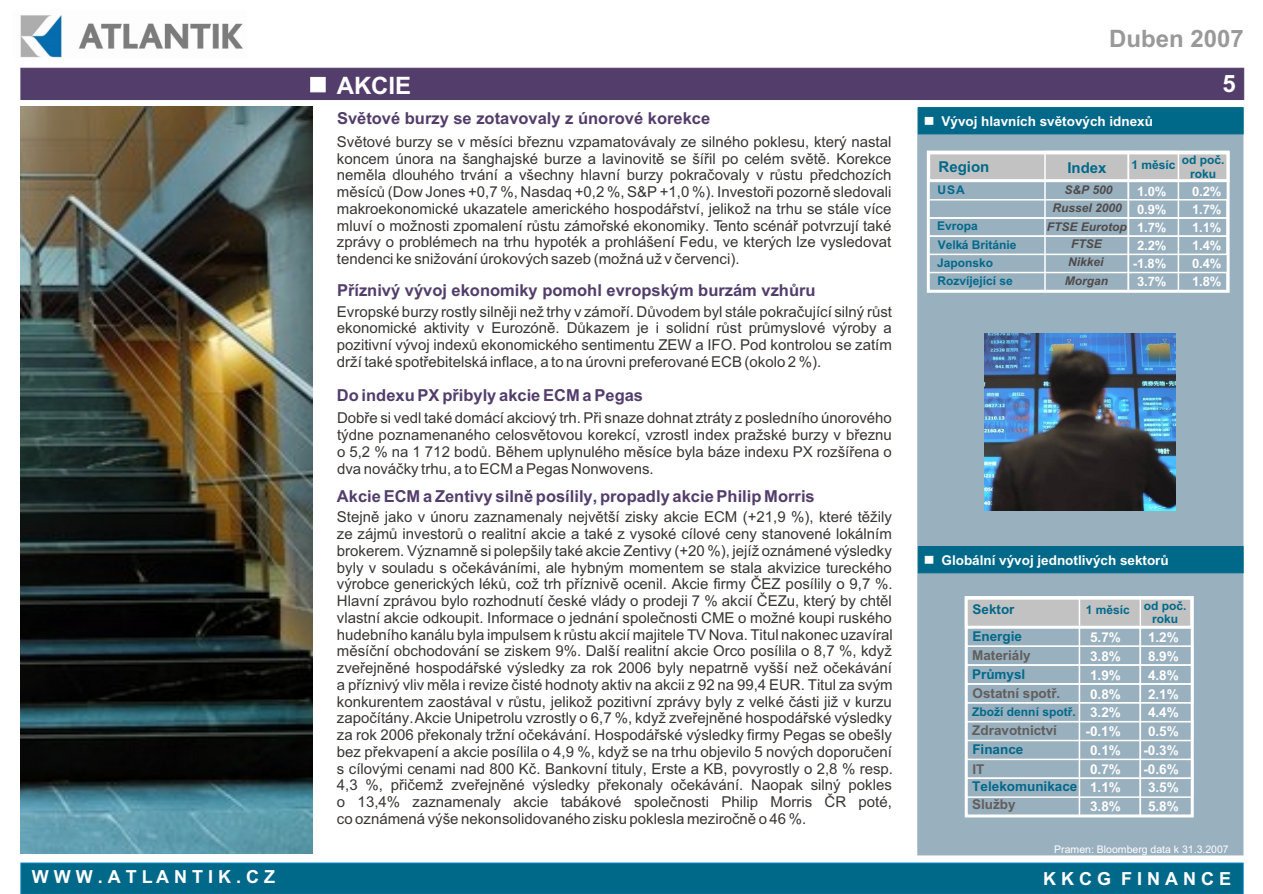
<style>
.page{position:relative;width:1263px;height:894px;background:#fff}
.page>*{position:absolute;margin:0;border:0;box-sizing:border-box;transform-origin:0 0}
.t1{font:700 24px "Arial";color:#999}
.t2{font:700 24px "Arial";color:#fff}
.t3{font:700 18px "Arial";color:#fff}
.t4{font:700 16.5px "Arial";color:#523d6b}
.t5{font:15px/16.8px "Arial";color:#383633;text-align:justify}
.t6{font:700 15px "Arial";color:#00698a}
.t7{font:700 13.5px "Arial";color:#fff}
.t8{font:700 13.5px "Arial";color:#615e5c}
.t9{font:700 13.5px "Arial";color:#00698a}
.t10{font:700 13.05px "Arial";color:#fff}
.t11{font:700 12px/18.5px "Arial";color:#00698a;text-align:center}
.t12{font:italic 700 12px/17.7px "Arial";color:#4f4a4a;text-align:center}
.t13{font:10.5px "Arial";color:#fff}
</style>
<div class="page">
<div style="left:21px;top:863px;width:1222px;height:31px;background:#00698a;border:1px solid #007dc2"></div>
<div style="left:21px;top:68px;width:1223px;height:32px;background:#523d6b;border:1px solid #523d6b"></div>
<img style="left:21px;top:107px;width:291px;height:746px">
<div style="left:918px;top:108px;width:325px;height:747px;background:#99b0bf"></div>
<div style="left:918px;top:107px;width:325px;height:27px;background:#00698a;border:1px solid #00698a"></div>
<div style="left:925px;top:117px;width:8px;height:7px;background:#fff;border:1px solid #fff"></div>
<div style="left:918px;top:546px;width:325px;height:27px;background:#00698a"></div>
<div style="left:925px;top:556px;width:8px;height:7px;background:#fff;border:1px solid #fff"></div>
<div style="left:927px;top:151px;width:303px;height:142px;border:3px solid #fff"></div>
<div style="left:927px;top:151px;width:302px;height:31px;background:#c2c2c2;border:3px solid #fff"></div>
<div style="left:1128px;top:151px;width:51px;height:141px;border:2px solid #fff"></div>
<div style="left:1044px;top:151px;width:85px;height:141px;border:2px solid #fff"></div>
<div style="left:927px;top:199px;width:301px;height:20px;border:2px solid #fff"></div>
<div style="left:927px;top:217px;width:301px;height:20px;border:2px solid #fff"></div>
<div style="left:927px;top:235px;width:301px;height:20px;border:2px solid #fff"></div>
<div style="left:927px;top:272px;width:301px;height:19px;border:2px solid #fff"></div>
<div style="left:965px;top:596px;width:229px;height:221px;border:3px solid #fff"></div>
<div style="left:966px;top:627px;width:227px;height:19px;border:1px solid #fff"></div>
<div style="left:965px;top:597px;width:228px;height:32px;background:#c2c2c2;border:3px solid #fff"></div>
<div style="left:1079px;top:597px;width:62px;height:220px;border:2px solid #fff"></div>
<div style="left:966px;top:645px;width:227px;height:21px;border:2px solid #fff"></div>
<div style="left:966px;top:664px;width:227px;height:21px;border:2px solid #fff"></div>
<div style="left:966px;top:683px;width:227px;height:21px;border:2px solid #fff"></div>
<div style="left:966px;top:703px;width:227px;height:19px;border:1px solid #fff"></div>
<div style="left:966px;top:721px;width:227px;height:20px;border:2px solid #fff"></div>
<div style="left:966px;top:759px;width:227px;height:20px;border:2px solid #fff"></div>
<div style="left:966px;top:778px;width:227px;height:20px;border:2px solid #fff"></div>
<img style="left:985px;top:333px;width:190px;height:178px">
<img style="left:20px;top:15px;width:223px;height:42px">
<div style="left:311px;top:77px;width:14px;height:15px;background:#fff"></div>
<p class="t3" style="left:32px;top:870px;width:245px">W W W . A T L A N T I K . C Z</p>
<h1 class="t2" style="left:337px;top:76px;width:76px">AKCIE</h1>
<p class="t4" style="left:337px;top:112px;width:375px">Svìtové burzy se zotavovaly z únorové korekce</p>
<p class="t5" style="left:337px;top:135px;width:556px">Svìtové burzy se v mìsíci bøeznu vzpamatovávaly ze silného poklesu, který nastal koncem února na šanghajské burze a lavinovitì se šíøil po celém svìtì. Korekce nemìla dlouhého trvání a všechny hlavní burzy pokraèovaly v rùstu pøedchozích mìsícù (Dow Jones +0,7 %, Nasdaq +0,2 %, S&amp;P +1,0 %). Investoøi pozornì sledovali makroekonomické ukazatele amerického hospodáøství, jelikož na trhu se stále více mluví o možnosti zpomalení rùstu zámoøské ekonomiky. Tento scénáø potvrzují také zprávy o problémech na trhu hypoték a prohlášení Fedu, ve kterých lze vysledovat tendenci ke snižování úrokových sazeb (možná už v èervenci).</p>
<p class="t5" style="left:337px;top:304px;width:557px">Evropské burzy rostly silnìji než trhy v zámoøí. Dùvodem byl stále pokraèující silný rùst ekonomické aktivity v Eurozónì. Dùkazem je i solidní rùst prùmyslové výroby a pozitivní vývoj indexù ekonomického sentimentu ZEW a IFO. Pod kontrolou se zatím drží také spotøebitelská inflace, a to na úrovni preferované ECB (okolo 2 %).</p>
<p class="t4" style="left:337px;top:284px;width:480px">Pøíznivý vývoj ekonomiky pomohl evropským burzám vzhùru</p>
<p class="t4" style="left:337px;top:389px;width:308px">Do indexu PX pøibyly akcie ECM a Pegas</p>
<p class="t5" style="left:337px;top:411px;width:556px">Dobøe si vedl také domácí akciový trh. Pøi snaze dohnat ztráty z posledního únorového týdne poznamenaného celosvìtovou korekcí, vzrostl index pražské burzy v bøeznu o 5,2 % na 1 712 bodù. Bìhem uplynulého mìsíce byla báze indexu PX rozšíøena o dva nováèky trhu, a to ECM a Pegas Nonwovens.</p>
<p class="t5" style="left:337px;top:510px;width:558px">Stejnì jako v únoru zaznamenaly nejvìtší zisky akcie ECM (+21,9 %), které tìžily ze zájmù investorù o realitní akcie a také z vysoké cílové ceny stanovené lokálním brokerem. Významnì si polepšily také akcie Zentivy (+20 %), jejíž oznámené výsledky byly v souladu s oèekáváními, ale hybným momentem se stala akvizice tureckého výrobce generických lékù, což trh pøíznivì ocenil. Akcie firmy ÈEZ posílily o 9,7 %.<br>Hlavní zprávou bylo rozhodnutí èeské vlády o prodeji 7 % akcií ÈEZu, který by chtìl vlastní akcie odkoupit. Informace o jednání spoleènosti CME o možné koupi ruského hudebního kanálu byla impulsem k rùstu akcií majitele TV Nova. Titul nakonec uzavíral mìsíèní obchodování se ziskem 9%. Další realitní akcie Orco posílila o 8,7 %, když zveøejnìné hospodáøské výsledky za rok 2006 byly nepatrnì vyšší než oèekávání a pøíznivý vliv mìla i revize èisté hodnoty aktiv na akcii z 92 na 99,4 EUR. Titul za svým konkurentem zaostával v rùstu, jelikož pozitivní zprávy byly z velké èásti již v kurzu zapoèítány. Akcie Unipetrolu vzrostly o 6,7 %, když zveøejnìné hospodáøské výsledky za rok 2006 pøekonaly tržní oèekávání. Hospodáøské výsledky firmy Pegas se obešly bez pøekvapení a akcie posílila o 4,9 %, když se na trhu objevilo 5 nových doporuèení s cílovými cenami nad 800 Kè. Bankovní tituly, Erste a KB, povyrostly o 2,8 % resp.<br>4,3 %, pøièemž zveøejnìné výsledky pøekonaly oèekávání. Naopak silný pokles o 13,4% zaznamenaly akcie tabákové spoleènosti Philip Morris ÈR poté, co oznámená výše nekonsolidovaného zisku poklesla meziroènì o 46 %.</p>
<p class="t4" style="left:337px;top:490px;width:479px">Akcie ECM a Zentivy silnì posílily, propadly akcie Philip Morris</p>
<h1 class="t1" style="left:1109px;top:30px;width:136px">Duben 2007</h1>
<p class="t7" style="left:942px;top:116px;width:213px">Vývoj hlavních svìtových idnexù</p>
<h1 class="t2" style="left:1223px;top:74px;width:15px">5</h1>
<p class="t11" style="left:1182px;top:155px;width:44px;line-height:13.4px">od poè. roku</p>
<p class="t6" style="left:939px;top:161px;width:52px">Region</p>
<p class="t11" style="left:1131px;top:157px;width:46px">1 mìsíc</p>
<p class="t11" style="left:938px;top:182px;width:29px">USA</p>
<p class="t12" style="left:1052px;top:200px;width:71px">Russel 2000</p>
<p class="t11" style="left:937px;top:218px;width:81px;text-align:left">Evropa<br>Velká Británie<br>Japonsko<br>Rozvíjející se</p>
<p class="t6" style="left:1067px;top:162px;width:41px">Index</p>
<p class="t12" style="left:1065px;top:182px;width:50px">S&amp;P 500</p>
<p class="t12" style="left:1047px;top:219px;width:82px">FTSE Eurotop<br>FTSE<br>Nikkei</p>
<p class="t10" style="left:1137px;top:187px;width:31px">1.0%</p>
<p class="t10" style="left:1192px;top:187px;width:31px">0.2%</p>
<p class="t10" style="left:1137px;top:205px;width:31px">0.9%</p>
<p class="t10" style="left:1192px;top:205px;width:31px">1.7%</p>
<p class="t10" style="left:1137px;top:223px;width:31px">1.7%</p>
<p class="t10" style="left:1192px;top:223px;width:31px">1.1%</p>
<p class="t10" style="left:1137px;top:241px;width:31px">2.2%</p>
<p class="t10" style="left:1192px;top:241px;width:31px">1.4%</p>
<p class="t10" style="left:1133px;top:259px;width:35px">-1.8%</p>
<p class="t10" style="left:1192px;top:259px;width:31px">0.4%</p>
<p class="t10" style="left:1137px;top:277px;width:31px">3.7%</p>
<p class="t10" style="left:1192px;top:277px;width:31px">1.8%</p>
<p class="t12" style="left:1065px;top:273px;width:45px">Morgan</p>
<p class="t7" style="left:942px;top:555px;width:229px">Globální vývoj jednotlivých sektorù</p>
<p class="t9" style="left:973px;top:605px;width:44px">Sektor</p>
<p class="t8" style="left:972px;top:650px;width:60px">Materiály</p>
<p class="t9" style="left:972px;top:669px;width:55px">Prùmysl</p>
<p class="t8" style="left:973px;top:688px;width:89px">Ostatní spotø.</p>
<p class="t11" style="left:972px;top:703px;width:105px">Zboží denní spotø.</p>
<p class="t8" style="left:972px;top:725px;width:86px">Zdravotnictví</p>
<p class="t9" style="left:972px;top:744px;width:53px">Finance</p>
<p class="t8" style="left:972px;top:764px;width:14px">IT</p>
<p class="t9" style="left:972px;top:782px;width:107px">Telekomunikace</p>
<p class="t8" style="left:972px;top:800px;width:45px">Služby</p>
<p class="t9" style="left:973px;top:631px;width:51px">Energie</p>
<p class="t11" style="left:1086px;top:602px;width:46px">1 mìsíc</p>
<p class="t11" style="left:1144px;top:600px;width:44px;line-height:13.4px">od poè. roku</p>
<p class="t7" style="left:1090px;top:633px;width:32px">5.7%</p>
<p class="t7" style="left:1148px;top:633px;width:32px">1.2%</p>
<p class="t7" style="left:1090px;top:651px;width:32px">3.8%</p>
<p class="t7" style="left:1148px;top:651px;width:32px">8.9%</p>
<p class="t7" style="left:1090px;top:670px;width:32px">1.9%</p>
<p class="t7" style="left:1148px;top:670px;width:32px">4.8%</p>
<p class="t7" style="left:1090px;top:689px;width:32px">0.8%</p>
<p class="t7" style="left:1148px;top:689px;width:32px">2.1%</p>
<p class="t7" style="left:1090px;top:708px;width:32px">3.2%</p>
<p class="t7" style="left:1148px;top:708px;width:32px">4.4%</p>
<p class="t7" style="left:1086px;top:726px;width:37px">-0.1%</p>
<p class="t7" style="left:1148px;top:726px;width:32px">0.5%</p>
<p class="t7" style="left:1090px;top:745px;width:32px">0.1%</p>
<p class="t7" style="left:1143px;top:745px;width:37px">-0.3%</p>
<p class="t7" style="left:1090px;top:764px;width:32px">0.7%</p>
<p class="t7" style="left:1143px;top:764px;width:37px">-0.6%</p>
<p class="t7" style="left:1090px;top:783px;width:32px">1.1%</p>
<p class="t7" style="left:1148px;top:783px;width:32px">3.5%</p>
<p class="t7" style="left:1090px;top:801px;width:32px">3.8%</p>
<p class="t7" style="left:1148px;top:801px;width:32px">5.8%</p>
<p class="t13" style="left:1054px;top:845px;width:176px">Pramen: Bloomberg data k 31.3.2007</p>
<p class="t3" style="left:1043px;top:872px;width:189px">K K C G F I N A N C E</p>
</div>
